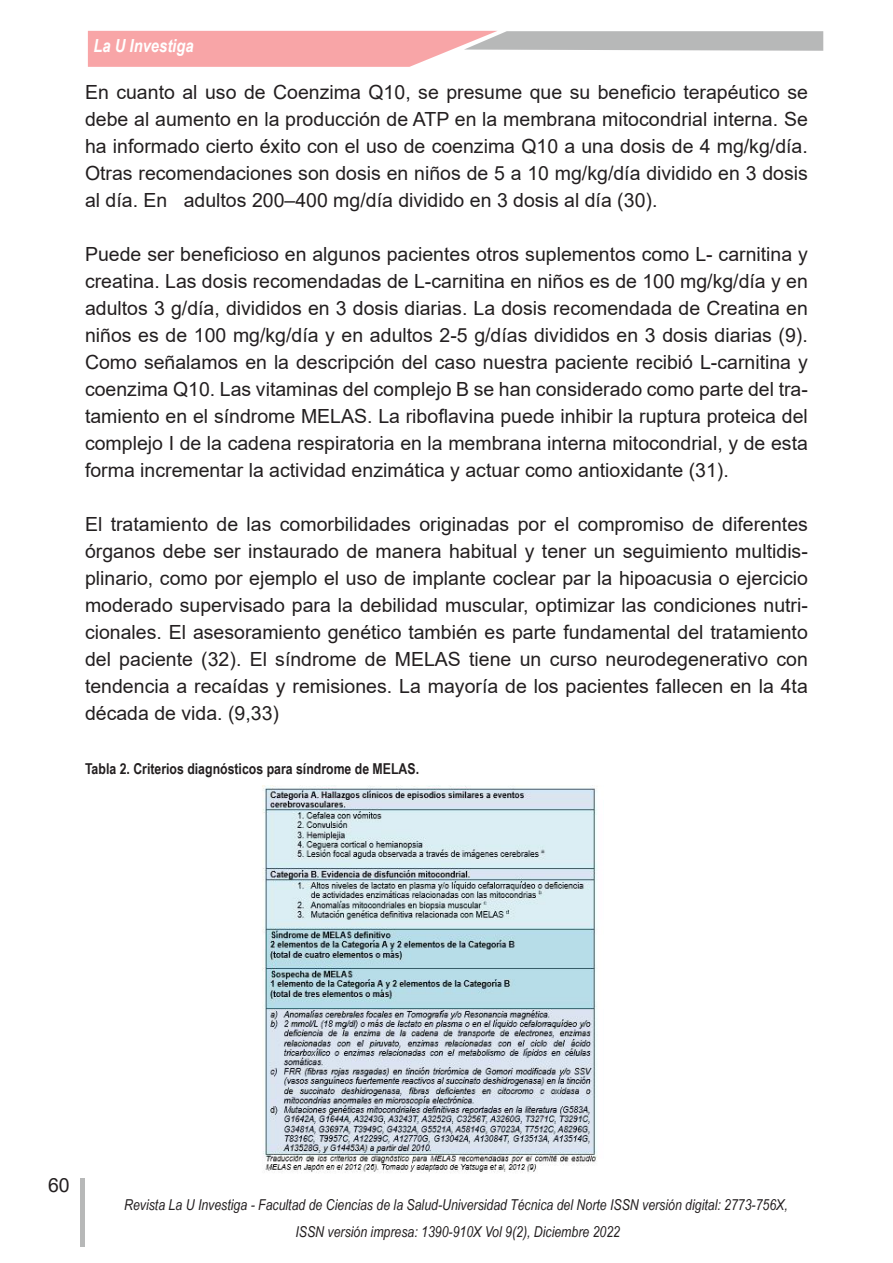
<style>
.page{position:relative;width:893px;height:1263px;background:#fff}
.page>*{position:absolute;margin:0;border:0;box-sizing:border-box;transform-origin:0 0}
.Cuerpo{font:19.5px/27px "Arial";color:#231f20;text-align:justify}
.t1{font:italic 700 18px "Arial Narrow";color:#fff}
.t2{font:italic 15px/27px "Arial Narrow";color:#231f20;text-align:center}
.Tablas_y_graficos{font:700 15px "Arial Narrow";color:#231f20}
</style>
<div class="page">
<svg style="left:88px;top:31px;width:735px;height:36px"></svg>
<div style="left:80px;top:1178px;width:5px;height:68px;background:#b7b8b8"></div>
<img style="left:262px;top:786px;width:335px;height:387px">
<p class="t1" style="left:94px;top:32px;width:102px">La U Investiga</p>
<p class="Cuerpo" style="left:85px;top:79px;width:724px">En cuanto al uso de Coenzima Q10, se presume que su beneficio terapéutico se debe al aumento en la producción de ATP en la membrana mitocondrial interna. Se ha informado cierto éxito con el uso de coenzima Q10 a una dosis de 4 mg/kg/día.<br>Otras recomendaciones son dosis en niños de 5 a 10 mg/kg/día dividido en 3 dosis al día. En adultos 200–400 mg/día dividido en 3 dosis al día (30).</p>
<p class="Cuerpo" style="left:85px;top:241px;width:724px">Puede ser beneficioso en algunos pacientes otros suplementos como L- carnitina y creatina. Las dosis recomendadas de L-carnitina en niños es de 100 mg/kg/día y en adultos 3 g/día, divididos en 3 dosis diarias. La dosis recomendada de Creatina en niños es de 100 mg/kg/día y en adultos 2-5 g/días divididos en 3 dosis diarias (9).<br>Como señalamos en la descripción del caso nuestra paciente recibió L-carnitina y coenzima Q10. Las vitaminas del complejo B se han considerado como parte del tra&shy;tamiento en el síndrome MELAS. La riboflavina puede inhibir la ruptura proteica del complejo I de la cadena respiratoria en la membrana interna mitocondrial, y de esta forma incrementar la actividad enzimática y actuar como antioxidante (31).</p>
<p class="Cuerpo" style="left:85px;top:511px;width:724px">El tratamiento de las comorbilidades originadas por el compromiso de diferentes órganos debe ser instaurado de manera habitual y tener un seguimiento multidis&shy;plinario, como por ejemplo el uso de implante coclear par la hipoacusia o ejercicio moderado supervisado para la debilidad muscular, optimizar las condiciones nutri&shy;cionales. El asesoramiento genético también es parte fundamental del tratamiento del paciente (32). El síndrome de MELAS tiene un curso neurodegenerativo con tendencia a recaídas y remisiones. La mayoría de los pacientes fallecen en la 4ta década de vida. (9,33)</p>
<p class="Tablas_y_graficos" style="left:85px;top:758px;width:336px">Tabla 2. Criterios diagnósticos para síndrome de MELAS.</p>
<p class="Cuerpo" style="left:48px;top:1172px;width:23px">60</p>
<p class="t2" style="left:124px;top:1191px;width:665px">Revista La U Investiga - Facultad de Ciencias de la Salud-Universidad Técnica del Norte ISSN versión digital: 2773-756X,<br>ISSN versión impresa: 1390-910X Vol 9(2), Diciembre 2022</p>
</div>
